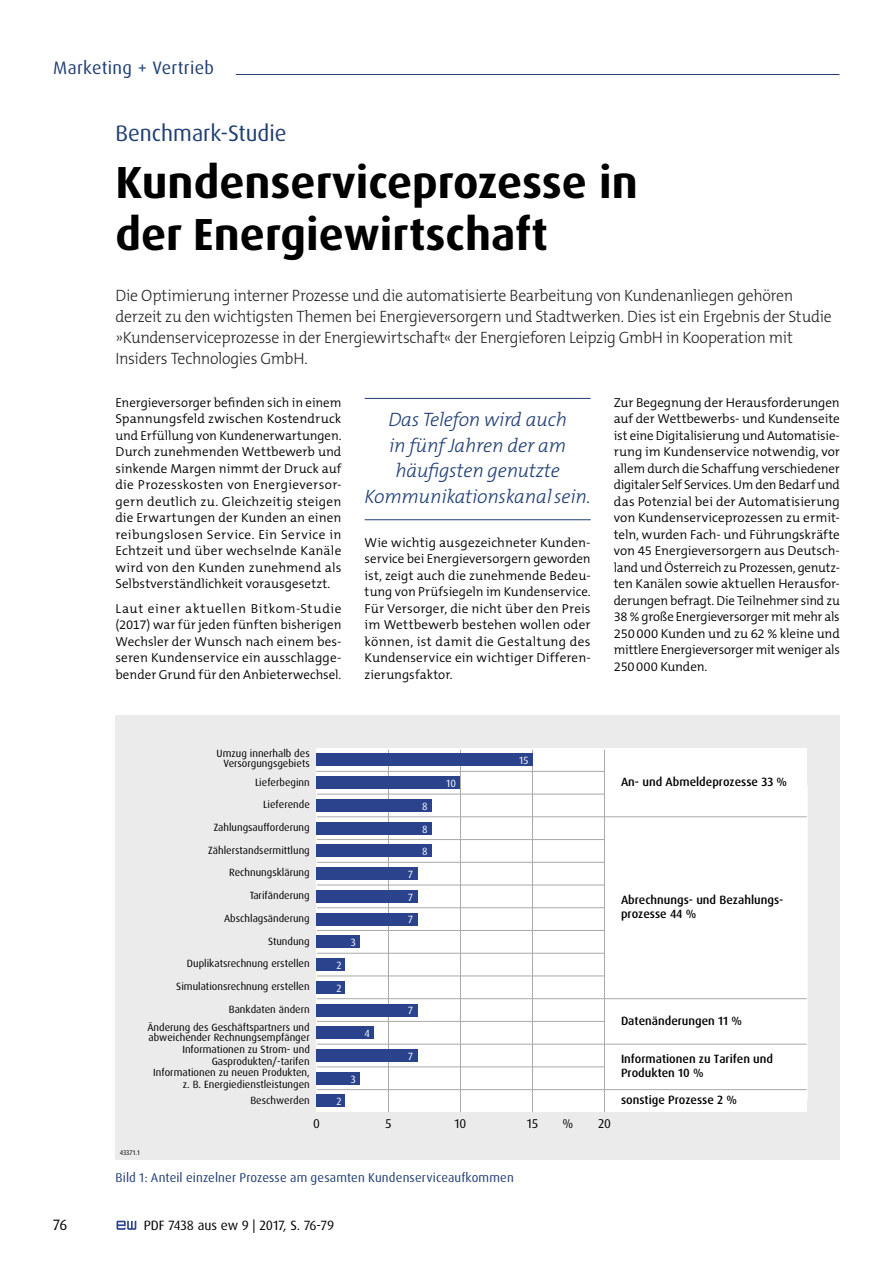
<style>
.page{position:relative;width:893px;height:1263px;background:#fff}
.page>*{position:absolute;margin:0;border:0;box-sizing:border-box;transform-origin:0 0}
.t1{font:700 45px/52.5px "Dax OT";color:#000}
.t2{font:22.5px "Dax OT";color:#1f3e73}
.t3{font:italic 300 19.5px/25.5px "The Mix B3";letter-spacing:-.01em;color:#1f3e73;text-align:center}
.t4{font:18px "Dax OT";letter-spacing:.02em;color:#1f3e73}
.t5{font:300 16.5px/21px "The Mix B3";letter-spacing:-.02em;color:#222;scale:.96 1}
.t6{font:15px "Dax OT";color:#000}
.t7{font:13.5px "Dax OT";color:#000}
.t8{font:300 13.05px/16.5px "The Mix B4";color:#000;text-align:justify}
.t9{font:12.75px "Dax OT";letter-spacing:.01em;color:#1f3e73}
.t10{font:12.75px "Dax OT";color:#000}
.t11{font:500 12px/14.4px "Dax OT";color:#000}
.t12{font:10.5px/12px "Dax OT";color:#000;text-align:right}
.t13{font:10.5px/22.8px "Dax OT";color:#fff}
.t14{font:6.75px "Dax OT";color:#000}
</style>
<div class="page">
<hr style="left:236px;top:74px;width:603px;height:1px;background:#1f3e73">
<svg style="left:117px;top:1221px;width:19px;height:9px"></svg>
<div style="left:115px;top:715px;width:725px;height:444px;background:#ebebeb"></div>
<div style="left:316px;top:749px;width:491px;height:363px;background:#fff"></div>
<hr style="left:316px;top:1089px;width:491px;height:1px;background:#a9a9a9">
<hr style="left:316px;top:1066px;width:288px;height:1px;background:#a9a9a9">
<hr style="left:316px;top:1044px;width:491px;height:1px;background:#a9a9a9">
<hr style="left:316px;top:1021px;width:288px;height:1px;background:#a9a9a9">
<hr style="left:316px;top:998px;width:491px;height:1px;background:#a9a9a9">
<hr style="left:316px;top:976px;width:289px;height:1px;background:#a9a9a9">
<hr style="left:316px;top:953px;width:289px;height:1px;background:#a9a9a9">
<hr style="left:316px;top:930px;width:289px;height:1px;background:#a9a9a9">
<hr style="left:316px;top:885px;width:289px;height:1px;background:#a9a9a9">
<hr style="left:316px;top:862px;width:289px;height:1px;background:#a9a9a9">
<hr style="left:316px;top:839px;width:289px;height:1px;background:#a9a9a9">
<hr style="left:316px;top:816px;width:491px;height:1px;background:#a9a9a9">
<hr style="left:316px;top:794px;width:289px;height:1px;background:#a9a9a9">
<hr style="left:316px;top:771px;width:289px;height:1px;background:#a9a9a9">
<hr style="left:316px;top:907px;width:289px;height:1px;background:#a9a9a9">
<hr style="left:532px;top:750px;width:1px;height:362px;background:#a9a9a9">
<hr style="left:807px;top:785px;width:1px;height:315px;background:#fff">
<hr style="left:316px;top:785px;width:1px;height:315px;background:#fff">
<hr style="left:388px;top:750px;width:1px;height:362px;background:#a9a9a9">
<hr style="left:460px;top:750px;width:1px;height:362px;background:#a9a9a9">
<hr style="left:604px;top:750px;width:1px;height:362px;background:#a9a9a9">
<div style="left:316px;top:1094px;width:29px;height:13px;background:#2b438c"></div>
<div style="left:316px;top:1072px;width:44px;height:12px;background:#2b438c"></div>
<div style="left:316px;top:1049px;width:102px;height:13px;background:#2b438c"></div>
<div style="left:316px;top:1026px;width:58px;height:13px;background:#2b438c"></div>
<div style="left:316px;top:1004px;width:102px;height:12px;background:#2b438c"></div>
<div style="left:316px;top:981px;width:29px;height:13px;background:#2b438c"></div>
<div style="left:316px;top:958px;width:29px;height:13px;background:#2b438c"></div>
<div style="left:316px;top:935px;width:44px;height:13px;background:#2b438c"></div>
<div style="left:316px;top:913px;width:102px;height:12px;background:#2b438c"></div>
<div style="left:316px;top:890px;width:102px;height:13px;background:#2b438c"></div>
<div style="left:316px;top:867px;width:102px;height:13px;background:#2b438c"></div>
<div style="left:316px;top:844px;width:116px;height:13px;background:#2b438c"></div>
<div style="left:316px;top:822px;width:116px;height:12px;background:#2b438c"></div>
<div style="left:316px;top:799px;width:116px;height:13px;background:#2b438c"></div>
<div style="left:316px;top:776px;width:144px;height:13px;background:#2b438c"></div>
<div style="left:316px;top:754px;width:216px;height:12px;background:#2b438c"></div>
<hr style="left:365px;top:398px;width:226px;height:1px;background:#1f3e73">
<hr style="left:365px;top:519px;width:226px;height:1px;background:#1f3e73">
<h3 class="t4" style="left:53px;top:57px;width:162px">Marketing + Vertrieb</h3>
<h2 class="t2" style="left:115px;top:119px;width:173px">Benchmark-Studie</h2>
<h1 class="t1" style="left:115px;top:156px;width:524px">Kundenserviceprozesse in der Energiewirtschaft</h1>
<p class="t5" style="left:115px;top:285px;width:748px">Die Optimierung interner Prozesse und die automatisierte Bearbeitung von Kundenanliegen gehören derzeit zu den wichtigsten Themen bei Energieversorgern und Stadtwerken. Dies ist ein Ergebnis der Studie »Kundenserviceprozesse in der Energiewirtschaft« der Energieforen Leipzig GmbH in Kooperation mit Insiders Technologies GmbH.</p>
<p class="t8" style="left:115px;top:394px;width:228px">Energieversorger befinden sich in einem Spannungsfeld zwischen Kostendruck und Erfüllung von Kundenerwartungen.<br>Durch zunehmenden Wettbewerb und sinkende Margen nimmt der Druck auf die Prozesskosten von Energieversor&shy;gern deutlich zu. Gleichzeitig steigen die Erwartungen der Kunden an einen reibungslosen Service. Ein Service in Echtzeit und über wechselnde Kanäle wird von den Kunden zunehmend als Selbstverständlichkeit vorausgesetzt.</p>
<p class="t8" style="left:115px;top:601px;width:228px">Laut einer aktuellen Bitkom-Studie (2017) war für jeden fünften bisherigen Wechsler der Wunsch nach einem bes&shy;seren Kundenservice ein ausschlagge&shy;bender Grund für den Anbieterwechsel.</p>
<p class="t8" style="left:614px;top:394px;width:228px">Zur Begegnung der Herausforderungen auf der Wettbewerbs- und Kundenseite ist eine Digitalisierung und Automatisie&shy;rung im Kundenservice notwendig, vor allem durch die Schaffung verschiedener digitaler Self Services. Um den Bedarf und das Potenzial bei der Automatisierung von Kundenserviceprozessen zu ermit&shy;teln, wurden Fach- und Führungskräfte von 45 Energieversorgern aus Deutsch&shy;land und Österreich zu Prozessen, genutz&shy;ten Kanälen sowie aktuellen Herausfor&shy;derungen befragt. Die Teilnehmer sind zu 38 % große Energieversorger mit mehr als 250000 Kunden und zu 62 % kleine und mittlere Energieversorger mit weniger als 250000 Kunden.</p>
<h3 class="t3" style="left:365px;top:407px;width:228px">Das Telefon wird auch<br>in fünf Jahren der am häufigsten genutzte<br>Kommunikationskanal sein.</h3>
<p class="t8" style="left:365px;top:535px;width:228px">Wie wichtig ausgezeichneter Kunden&shy;service bei Energieversorgern geworden ist, zeigt auch die zunehmende Bedeu&shy;tung von Prüfsiegeln im Kundenservice.<br>Für Versorger, die nicht über den Preis im Wettbewerb bestehen wollen oder können, ist damit die Gestaltung des Kundenservice ein wichtiger Differen&shy;zierungsfaktor.</p>
<p class="t6" style="left:53px;top:1215px;width:16px">76</p>
<p class="t12" style="left:217px;top:748px;width:95px;line-height:10.5px">Umzug innerhalb des<br>Versorgungsgebiets</p>
<p class="t13" style="left:519px;top:749px;width:11px">15</p>
<p class="t13" style="left:422px;top:795px;width:7px">8</p>
<p class="t12" style="left:255px;top:776px;width:56px">Lieferbeginn</p>
<p class="t13" style="left:446px;top:772px;width:11px">10</p>
<p class="t12" style="left:263px;top:799px;width:48px">Lieferende</p>
<p class="t12" style="left:214px;top:821px;width:97px">Zahlungsaufforderung</p>
<p class="t12" style="left:208px;top:844px;width:103px">Zählerstandsermittlung</p>
<p class="t12" style="left:229px;top:867px;width:82px">Rechnungsklärung</p>
<p class="t12" style="left:250px;top:890px;width:61px">Tarifänderung</p>
<p class="t12" style="left:224px;top:912px;width:87px">Abschlagsänderung</p>
<p class="t12" style="left:268px;top:935px;width:43px">Stundung</p>
<p class="t12" style="left:187px;top:958px;width:124px">Duplikatsrechnung erstellen</p>
<p class="t12" style="left:176px;top:980px;width:135px">Simulationsrechnung erstellen</p>
<p class="t12" style="left:229px;top:1003px;width:82px">Bankdaten ändern</p>
<p class="t12" style="left:147px;top:1022px;width:164px;line-height:10.5px;text-align:left">Änderung des Geschäftspartners und abweichender Rechnungsempfänger</p>
<p class="t12" style="left:182px;top:1043px;width:129px">Informationen zu Strom- und<br>Gasprodukten/-tarifen</p>
<p class="t12" style="left:153px;top:1066px;width:158px">Informationen zu neuen Produkten, z. B. Energiedienstleistungen</p>
<p class="t12" style="left:250px;top:1094px;width:61px">Beschwerden</p>
<p class="t13" style="left:336px;top:954px;width:7px">2<br>2</p>
<p class="t13" style="left:351px;top:931px;width:6px">3</p>
<p class="t13" style="left:364px;top:1022px;width:7px">4</p>
<p class="t13" style="left:336px;top:1090px;width:7px">2</p>
<p class="t13" style="left:351px;top:1068px;width:6px">3</p>
<p class="t13" style="left:408px;top:863px;width:6px;text-align:justify">7<br>7<br>7</p>
<p class="t13" style="left:422px;top:817px;width:7px">8<br>8</p>
<p class="t13" style="left:408px;top:999px;width:6px">7</p>
<p class="t13" style="left:408px;top:1045px;width:6px">7</p>
<p class="t14" style="left:120px;top:1149px;width:22px">43371.1</p>
<p class="t10" style="left:313px;top:1115px;width:8px">0</p>
<p class="t10" style="left:385px;top:1115px;width:8px">5</p>
<p class="t10" style="left:455px;top:1115px;width:13px">10</p>
<p class="t10" style="left:527px;top:1115px;width:13px">15</p>
<p class="t10" style="left:563px;top:1115px;width:12px">%</p>
<p class="t10" style="left:598px;top:1115px;width:15px">20</p>
<p class="t9" style="left:115px;top:1170px;width:400px">Bild 1: Anteil einzelner Prozesse am gesamten Kundenserviceaufkommen</p>
<p class="t11" style="left:621px;top:775px;width:168px">An- und Abmeldeprozesse 33 %</p>
<p class="t11" style="left:621px;top:892px;width:164px">Abrechnungs- und Bezahlungs&shy;prozesse 44 %</p>
<p class="t11" style="left:621px;top:1013px;width:122px">Datenänderungen 11 %</p>
<p class="t11" style="left:621px;top:1051px;width:154px">Informationen zu Tarifen und<br>Produkten 10 %</p>
<p class="t11" style="left:621px;top:1093px;width:118px">sonstige Prozesse 2 %</p>
<p class="t7" style="left:144px;top:1216px;width:192px">PDF 7438 aus ew 9 | 2017, S. 76-79</p>
</div>
